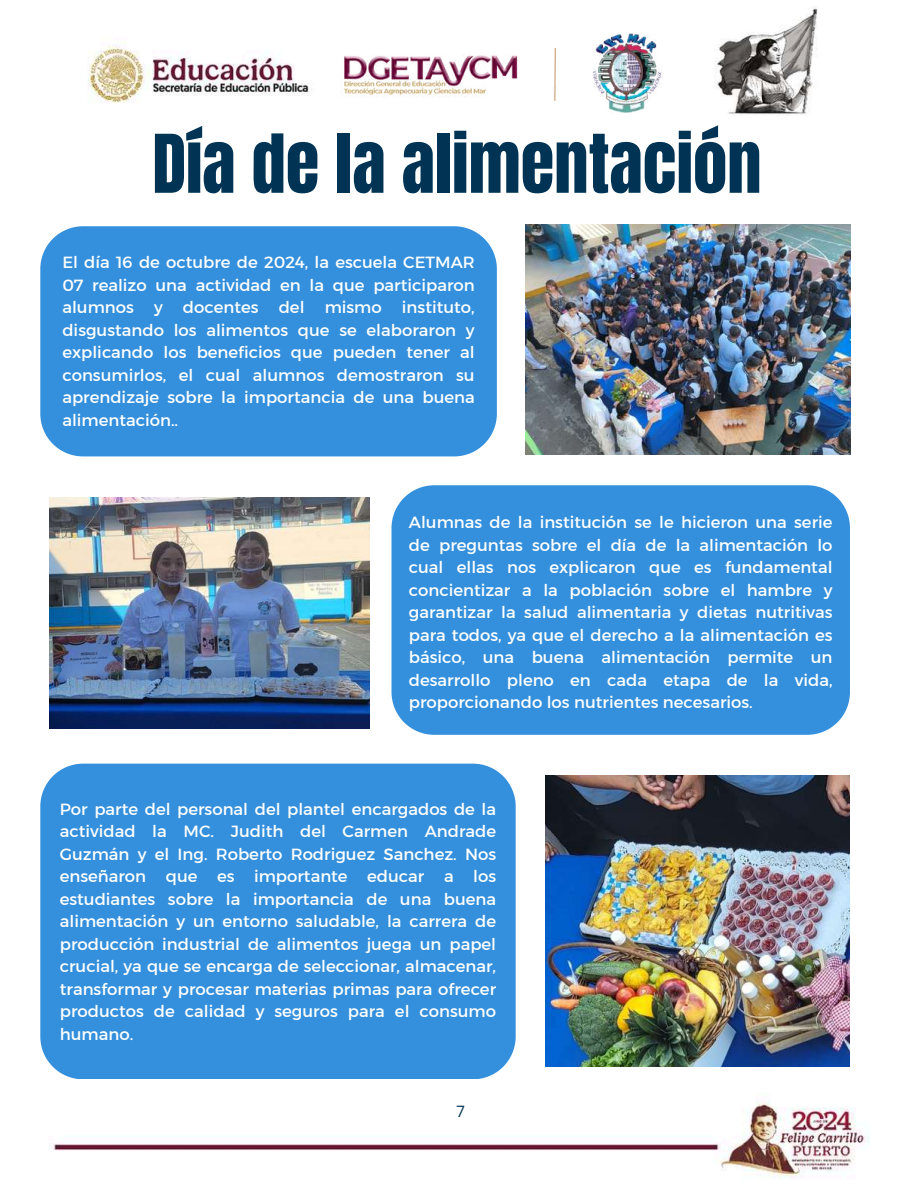
<style>
.page{position:relative;width:918px;height:1188px;background:#fff}
.page>*{position:absolute;margin:0;border:0;box-sizing:border-box;transform-origin:0 0}
.t1{font:68.7px "Anton";color:#003354}
.t2{font:16.5px/22.5px "Kief Montaser Regular";color:#fff;text-align:justify}
.t3{font:15.75px "Open Sans";color:#003354}
</style>
<div class="page">
<img style="left:49px;top:1101px;width:821px;height:77px">
<img style="left:88px;top:33px;width:548px;height:70px">
<img style="left:715px;top:7px;width:103px;height:109px">
<img style="left:328px;top:48px;width:234px;height:52px">
<img style="left:588px;top:34px;width:75px;height:79px">
<div style="left:40px;top:226px;width:457px;height:230px;background:#3490dc"></div>
<div style="left:40px;top:764px;width:476px;height:315px;background:#3490dc"></div>
<img style="left:50px;top:497px;width:319px;height:231px">
<img style="left:546px;top:776px;width:304px;height:291px">
<img style="left:525px;top:224px;width:325px;height:231px">
<div style="left:392px;top:485px;width:458px;height:250px;background:#3490dc"></div>
<h1 class="t1" style="left:152px;top:115px;width:611px">Día de la alimentación</h1>
<p class="t2" style="left:62px;top:251px;width:414px">El día 16 de octubre de 2024, la escuela CETMAR 07 realizo una actividad en la que participaron alumnos y docentes del mismo instituto, disgustando los alimentos que se elaboraron y explicando los beneficios que pueden tener al consumirlos, el cual alumnos demostraron su aprendizaje sobre la importancia de una buena alimentación..</p>
<p class="t2" style="left:409px;top:511px;width:425px">Alumnas de la institución se le hicieron una serie de preguntas sobre el día de la alimentación lo cual ellas nos explicaron que es fundamental concientizar a la población sobre el hambre y garantizar la salud alimentaria y dietas nutritivas para todos, ya que el derecho a la alimentación es básico, una buena alimentación permite un desarrollo pleno en cada etapa de la vida, proporcionando los nutrientes necesarios.</p>
<p class="t2" style="left:60px;top:797px;width:438px">Por parte del personal del plantel encargados de la actividad la MC. Judith del Carmen Andrade Guzmán y el Ing. Roberto Rodriguez Sanchez. Nos enseñaron que es importante educar a los estudiantes sobre la importancia de una buena alimentación y un entorno saludable, la carrera de producción industrial de alimentos juega un papel crucial, ya que se encarga de seleccionar, almacenar, transformar y procesar materias primas para ofrecer productos de calidad y seguros para el consumo humano.</p>
<p class="t3" style="left:456px;top:1101px;width:10px">7</p>
</div>
